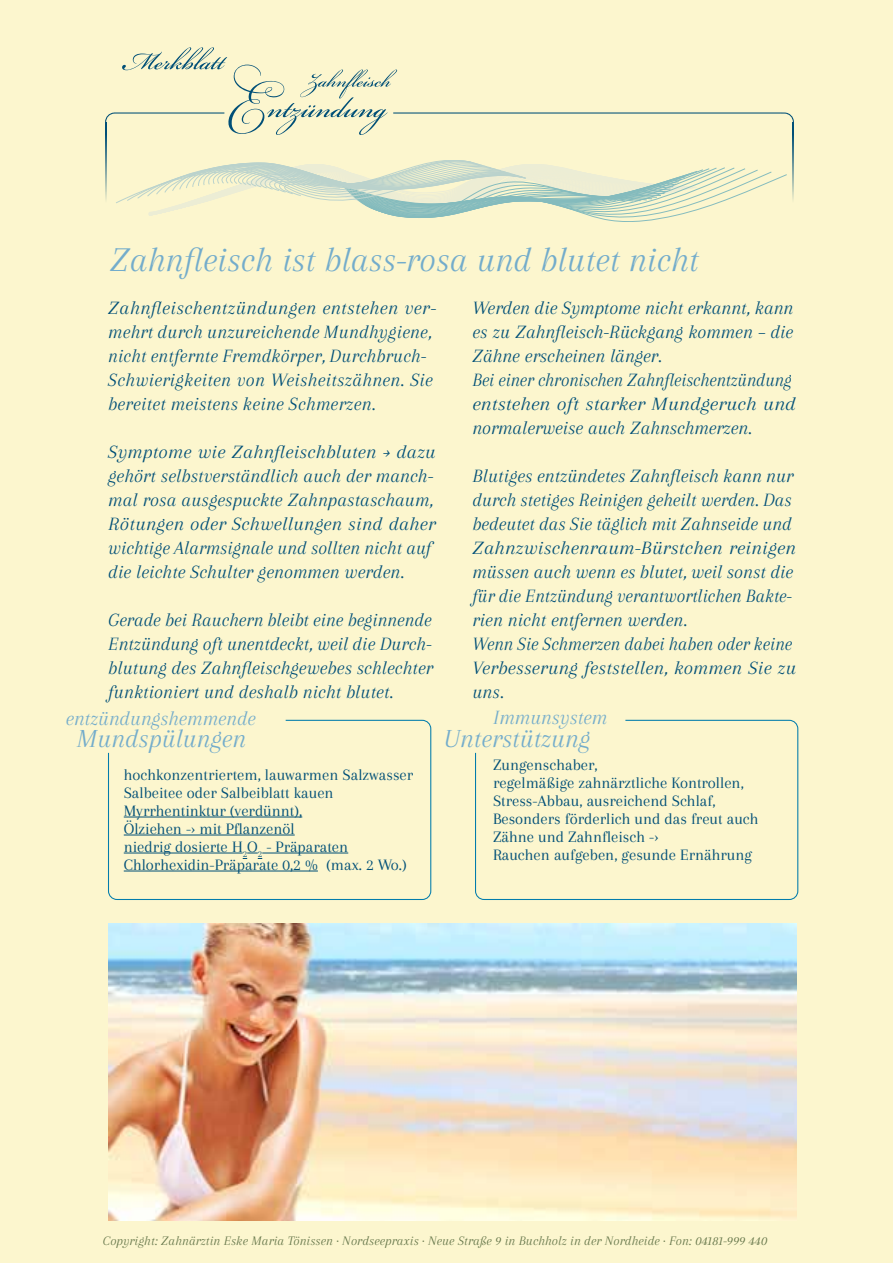
<style>
.page{position:relative;width:893px;height:1263px;background:#fcf6ce}
.page>*{position:absolute;margin:0;border:0;box-sizing:border-box;transform-origin:0 0}
.t1{font:italic 36px "Arapey";color:#73accb}
.t2{font:italic 27px "Arapey";color:#73accb}
.t3{font:italic 21px "Arapey";color:#73accb}
.t4{font:italic 19.5px/24px "Arapey";letter-spacing:.005em;color:#004f77}
.t5{font:italic 19.5px/24px "Arapey";letter-spacing:.005em;color:#004f77;scale:1.05 1}
.t6{font:16.5px/18px "Arapey";color:#004f77}
.t7{font:italic 13.5px "Arapey";letter-spacing:.005em;color:#647549}
</style>
<div class="page">
<img style="left:108px;top:923px;width:689px;height:298px">
<svg style="left:105px;top:135px;width:1px;height:65px"></svg>
<svg style="left:792px;top:135px;width:2px;height:65px"></svg>
<svg style="left:116px;top:160px;width:671px;height:62px"></svg>
<svg style="left:105px;top:47px;width:689px;height:88px"></svg>
<svg style="left:108px;top:720px;width:323px;height:180px"></svg>
<svg style="left:475px;top:720px;width:323px;height:180px"></svg>
<h1 class="t1" style="left:110px;top:240px;width:590px">Zahnfleisch ist blass-rosa und blutet nicht</h1>
<p class="t4" style="left:108px;top:296px;width:329px">Zahnfleischentzündungen entstehen ver&shy;mehrt durch unzureichende Mundhygiene, nicht entfernte Fremdkörper, Durchbruch-Schwierigkeiten von Weisheitszähnen. Sie bereitet meistens keine Schmerzen.</p>
<p class="t5" style="left:108px;top:440px;width:313px">Symptome wie Zahnfleischbluten -› dazu gehört selbstverständlich auch der manch&shy;mal rosa ausgespuckte Zahnpastaschaum, Rötungen oder Schwellungen sind daher wichtige Alarmsignale und sollten nicht auf die leichte Schulter genommen werden.</p>
<p class="t4" style="left:108px;top:608px;width:326px;text-align:justify">Gerade bei Rauchern bleibt eine beginnende Entzündung oft unentdeckt, weil die Durch&shy;blutung des Zahnfleischgewebes schlechter funktioniert und deshalb nicht blutet.</p>
<p class="t3" style="left:66px;top:707px;width:192px">entzündungshemmende</p>
<h2 class="t2" style="left:77px;top:724px;width:171px">Mundspülungen</h2>
<p class="t6" style="left:124px;top:765px;width:291px">hochkonzentriertem, lauwarmen Salzwasser Salbeitee oder Salbeiblatt kauen Myrrhentinktur (verdünnt),<br>Ölziehen -› mit Pflanzenöl<br>niedrig dosierte H<sub>2</sub>O<sub>2</sub> - Präparaten Chlorhexidin-Präparate 0,2 % (max. 2 Wo.)</p>
<p class="t4" style="left:472px;top:296px;width:325px">Werden die Symptome nicht erkannt, kann es zu Zahnfleisch-Rückgang kommen – die Zähne erscheinen länger.<br>Bei einer chronischen Zahnfleischentzündung entstehen oft starker Mundgeruch und normalerweise auch Zahnschmerzen.</p>
<p class="t4" style="left:472px;top:464px;width:325px">Blutiges entzündetes Zahnfleisch kann nur durch stetiges Reinigen geheilt werden. Das bedeutet das Sie täglich mit Zahnseide und Zahnzwischenraum-Bürstchen reinigen müssen auch wenn es blutet, weil sonst die für die Entzündung verantwortlichen Bakte&shy;rien nicht entfernen werden.<br>Wenn Sie Schmerzen dabei haben oder keine Verbesserung feststellen, kommen Sie zu uns.</p>
<p class="t3" style="left:493px;top:706px;width:116px">Immunsystem</p>
<h2 class="t2" style="left:444px;top:724px;width:148px">Unterstützung</h2>
<p class="t6" style="left:493px;top:755px;width:267px">Zungenschaber,<br>regelmäßige zahnärztliche Kontrollen,<br>Stress-Abbau, ausreichend Schlaf,<br>Besonders förderlich und das freut auch<br>Zähne und Zahnfleisch -›<br>Rauchen aufgeben, gesunde Ernährung</p>
<p class="t7" style="left:103px;top:1233px;width:666px">Copyright: Zahnärztin Eske Maria Tönissen · Nordseepraxis · Neue Straße 9 in Buchholz in der Nordheide · Fon: 04181-999 440</p>
</div>
